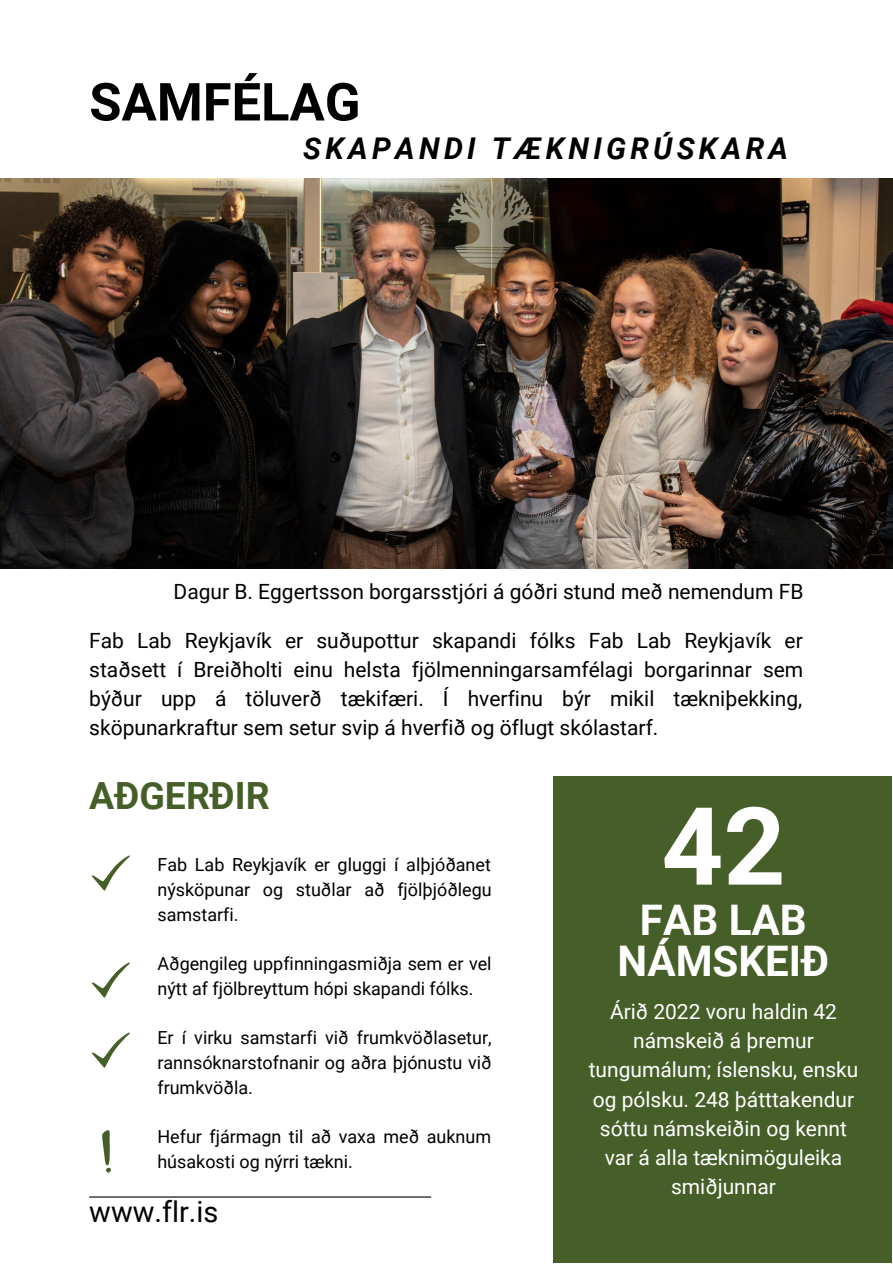
<style>
.page{position:relative;width:893px;height:1264px;background:#fff}
.page>*{position:absolute;margin:0;border:0;box-sizing:border-box;transform-origin:0 0}
.t1{font:700 108.15px "Roboto";color:#fff}
.t2{font:700 52.5px "Roboto";color:#000}
.t3{font:700 42.15px/40.5px "Roboto";color:#fff;text-align:center}
.t4{font:700 37.5px "Roboto";color:#465e28}
.t5{font:italic 700 30px "Roboto";letter-spacing:.14em;color:#000}
.t6{font:28.95px "Roboto";color:#000}
.t7{font:21px/29.2px "Roboto";color:#000;text-align:justify}
.t8{font:21px/29.2px "Roboto";color:#fff;text-align:center}
.t9{font:18px/24.8px "Roboto";color:#000;text-align:justify}
</style>
<div class="page">
<div style="left:553px;top:776px;width:339px;height:486px;background:#465e28"></div>
<hr style="left:89px;top:1196px;width:342px;height:1px;background:#000">
<img style="left:0;top:178px;width:892px;height:390px">
<svg style="left:91px;top:855px;width:39px;height:36px"></svg>
<svg style="left:91px;top:962px;width:39px;height:36px"></svg>
<svg style="left:91px;top:1032px;width:39px;height:36px"></svg>
<svg style="left:102px;top:1130px;width:9px;height:42px"></svg>
<h2 class="t2" style="left:89px;top:72px;width:273px">SAMFÉLAG</h2>
<h3 class="t5" style="left:303px;top:131px;width:486px">SKAPANDI TÆKNIGRÚSKARA</h3>
<p class="t7" style="left:174px;top:577px;width:631px">Dagur B. Eggertsson borgarsstjóri á góðri stund með nemendum FB</p>
<p class="t7" style="left:89px;top:626px;width:715px">Fab Lab Reykjavík er suðupottur skapandi fólks Fab Lab Reykjavík er staðsett í Breiðholti einu helsta fjölmenningarsamfélagi borgarinnar sem býður upp á töluverð tækifæri. Í hverfinu býr mikil tækniþekking, sköpunarkraftur sem setur svip á hverfið og öflugt skólastarf.</p>
<h3 class="t4" style="left:89px;top:774px;width:182px">AÐGERÐIR</h3>
<p class="t9" style="left:157px;top:852px;width:336px">Fab Lab Reykjavík er gluggi í alþjóðanet nýsköpunar og stuðlar að fjölþjóðlegu samstarfi.</p>
<p class="t9" style="left:157px;top:951px;width:336px">Aðgengileg uppfinningasmiðja sem er vel nýtt af fjölbreyttum hópi skapandi fólks.</p>
<p class="t9" style="left:157px;top:1025px;width:336px">Er í virku samstarfi við frumkvöðlasetur, rannsóknarstofnanir og aðra þjónustu við frumkvöðla.</p>
<p class="t9" style="left:157px;top:1124px;width:335px">Hefur fjármagn til að vaxa með auknum húsakosti og nýrri tækni.</p>
<h3 class="t6" style="left:89px;top:1195px;width:131px">www.flr.is</h3>
<h1 class="t1" style="left:661px;top:784px;width:125px">42</h1>
<h3 class="t3" style="left:617px;top:900px;width:213px">FAB LAB<br>NÁMSKEIÐ</h3>
<p class="t8" style="left:588px;top:997px;width:271px">Árið 2022 voru haldin 42 námskeið á þremur tungumálum; íslensku, ensku og pólsku. 248 þátttakendur sóttu námskeiðin og kennt var á alla tæknimöguleika smiðjunnar</p>
</div>
